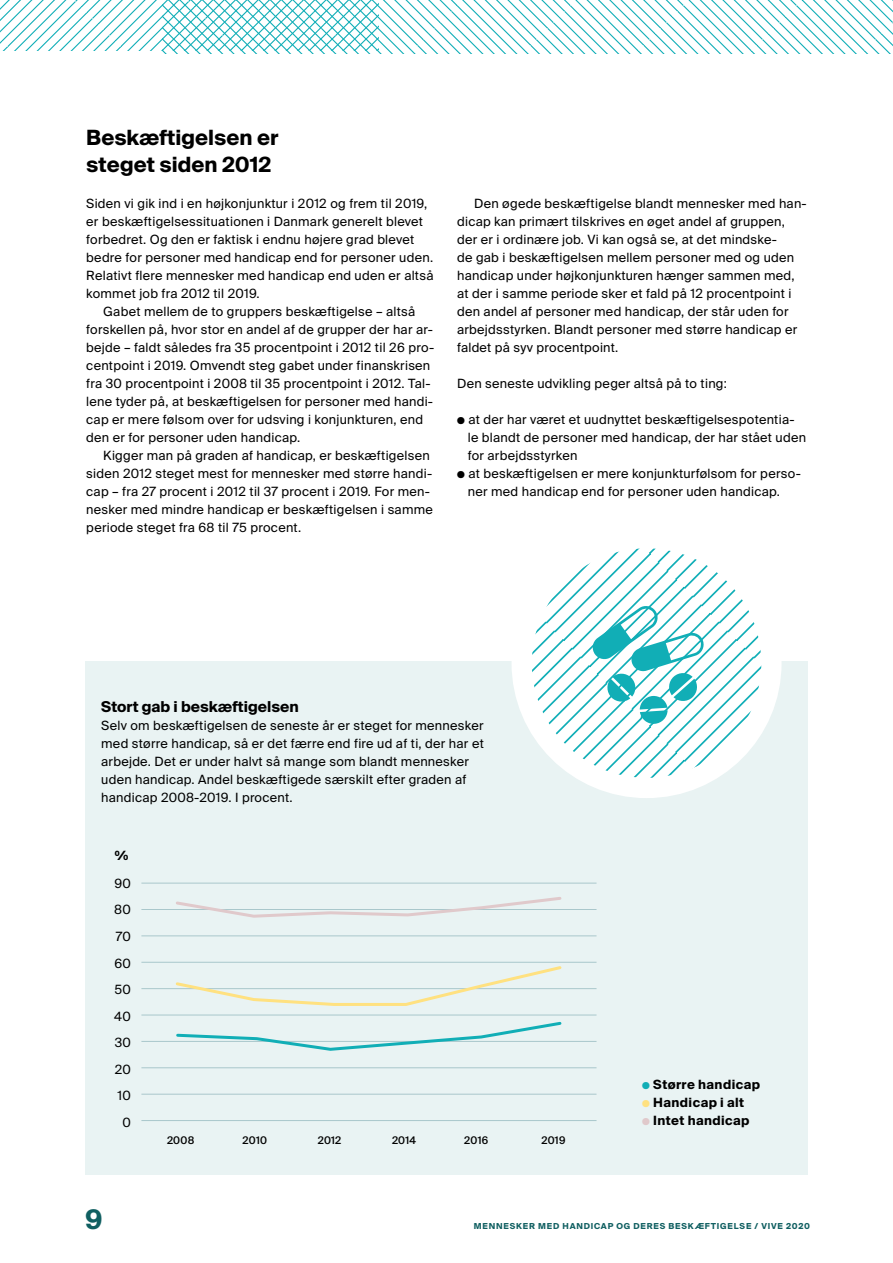
<style>
.page{position:relative;width:893px;height:1263px;background:#fff}
.page>*{position:absolute;margin:0;border:0;box-sizing:border-box;transform-origin:0 0}
.t1{font:700 27px "Suisse Intl";color:#105f61}
.t2{font:700 21px/27px "Suisse Intl";color:#000}
.t3{font:700 15px "Suisse Intl";color:#000}
.t4{font:12.75px/18px "Suisse Intl";letter-spacing:.02em;color:#000}
.t5{font:700 12.75px "Suisse Intl";letter-spacing:.035em;color:#000}
.t6{font:500 10.5px "Suisse Intl";letter-spacing:.025em;color:#000}
.t7{font:700 8.25px "Suisse Intl";letter-spacing:.1em;color:#105f61}
.s1{font-weight:400;color:#11aeb6}
.s2{font-weight:400;color:#ffe180}
.s3{font-weight:400;color:#e0c9cb}
</style>
<div class="page">
<svg style="left:0;top:0;width:162px;height:51px"></svg>
<svg style="left:162px;top:0;width:731px;height:54px"></svg>
<div style="left:85px;top:662px;width:723px;height:513px;background:#e9f3f3"></div>
<hr style="left:141px;top:1120px;width:455px;height:1px;background:#a9c7cb">
<hr style="left:141px;top:1094px;width:455px;height:1px;background:#a9c7cb">
<hr style="left:141px;top:1041px;width:455px;height:1px;background:#a9c7cb">
<hr style="left:141px;top:1015px;width:455px;height:1px;background:#a9c7cb">
<hr style="left:141px;top:988px;width:455px;height:1px;background:#a9c7cb">
<hr style="left:141px;top:962px;width:455px;height:1px;background:#a9c7cb">
<hr style="left:141px;top:936px;width:455px;height:1px;background:#a9c7cb">
<hr style="left:141px;top:909px;width:455px;height:1px;background:#a9c7cb">
<hr style="left:141px;top:883px;width:455px;height:1px;background:#a9c7cb">
<hr style="left:141px;top:1067px;width:455px;height:1px;background:#a9c7cb">
<svg style="left:176px;top:897px;width:386px;height:21px"></svg>
<svg style="left:175px;top:966px;width:387px;height:40px"></svg>
<svg style="left:176px;top:1021px;width:386px;height:30px"></svg>
<div style="left:512px;top:528px;width:270px;height:270px;background:#fff;border-radius:50%"></div>
<svg style="left:532px;top:548px;width:229px;height:230px"></svg>
<svg style="left:591px;top:604px;width:114px;height:120px"></svg>
<h2 class="t2" style="left:86px;top:124px;width:194px">Beskæftigelsen er steget siden 2012</h2>
<p class="t4" style="left:86px;top:195px;width:349px">Siden vi gik ind i en højkonjunktur i 2012 og frem til 2019, er beskæftigelsessituationen i Danmark generelt blevet forbedret. Og den er faktisk i endnu højere grad blevet bedre for personer med handicap end for personer uden.<br>Relativt flere mennesker med handicap end uden er altså kommet job fra 2012 til 2019.</p>
<p class="t4" style="left:86px;top:303px;width:349px;text-indent:17px">Gabet mellem de to gruppers beskæftigelse – altså forskellen på, hvor stor en andel af de grupper der har ar&shy;bejde – faldt således fra 35 procentpoint i 2012 til 26 pro&shy;centpoint i 2019. Omvendt steg gabet under finanskrisen fra 30 procentpoint i 2008 til 35 procentpoint i 2012. Tal&shy;lene tyder på, at beskæftigelsen for personer med handi&shy;cap er mere følsom over for udsving i konjunkturen, end den er for personer uden handicap.</p>
<p class="t4" style="left:86px;top:447px;width:348px;text-indent:17px">Kigger man på graden af handicap, er beskæftigelsen siden 2012 steget mest for mennesker med større handi&shy;cap – fra 27 procent i 2012 til 37 procent i 2019. For men&shy;nesker med mindre handicap er beskæftigelsen i samme periode steget fra 68 til 75 procent.</p>
<p class="t4" style="left:457px;top:195px;width:351px;text-indent:17px">Den øgede beskæftigelse blandt mennesker med han&shy;dicap kan primært tilskrives en øget andel af gruppen, der er i ordinære job. Vi kan også se, at det mindske-<br>de gab i beskæftigelsen mellem personer med og uden handicap under højkonjunkturen hænger sammen med, at der i samme periode sker et fald på 12 procentpoint i den andel af personer med handicap, der står uden for arbejdsstyrken. Blandt personer med større handicap er faldet på syv procentpoint.</p>
<p class="t4" style="left:457px;top:375px;width:271px">Den seneste udvikling peger altså på to ting:</p>
<p class="t4" style="left:468px;top:411px;width:340px;text-indent:-11px">● at der har været et uudnyttet beskæftigelsespotentia&shy;le blandt de personer med handicap, der har stået uden for arbejdsstyrken</p>
<p class="t4" style="left:468px;top:465px;width:335px;text-indent:-11px">● at beskæftigelsen er mere konjunkturfølsom for perso&shy;ner med handicap end for personer uden handicap.</p>
<p class="t3" style="left:101px;top:698px;width:199px">Stort gab i beskæftigelsen</p>
<p class="t4" style="left:101px;top:717px;width:384px">Selv om beskæftigelsen de seneste år er steget for mennesker med større handicap, så er det færre end fire ud af ti, der har et arbejde. Det er under halvt så mange som blandt mennesker uden handicap. Andel beskæftigede særskilt efter graden af handicap 2008-2019. I procent.</p>
<p class="t5" style="left:115px;top:849px;width:15px">%</p>
<p class="t4" style="left:114px;top:870px;width:18px;line-height:26.5px;text-align:right">90<br>80<br>70<br>60<br>50<br>40<br>30<br>20<br>10<br>0</p>
<h1 class="t1" style="left:85px;top:1203px;width:19px">9</h1>
<p class="t6" style="left:167px;top:1134px;width:29px">2008</p>
<p class="t6" style="left:243px;top:1134px;width:26px">2010</p>
<p class="t6" style="left:318px;top:1134px;width:25px">2012</p>
<p class="t6" style="left:392px;top:1134px;width:25px">2014</p>
<p class="t6" style="left:464px;top:1134px;width:26px">2016</p>
<p class="t6" style="left:541px;top:1134px;width:25px">2019</p>
<p class="t5" style="left:642px;top:1077px;width:119px"><span class="s1">●</span> Større handicap</p>
<p class="t5" style="left:642px;top:1095px;width:104px"><span class="s2">●</span> Handicap i alt</p>
<p class="t5" style="left:642px;top:1113px;width:109px"><span class="s3">●</span> Intet handicap</p>
<p class="t7" style="left:474px;top:1221px;width:338px">MENNESKER MED HANDICAP OG DERES BESKÆFTIGELSE / VIVE 2020</p>
</div>
